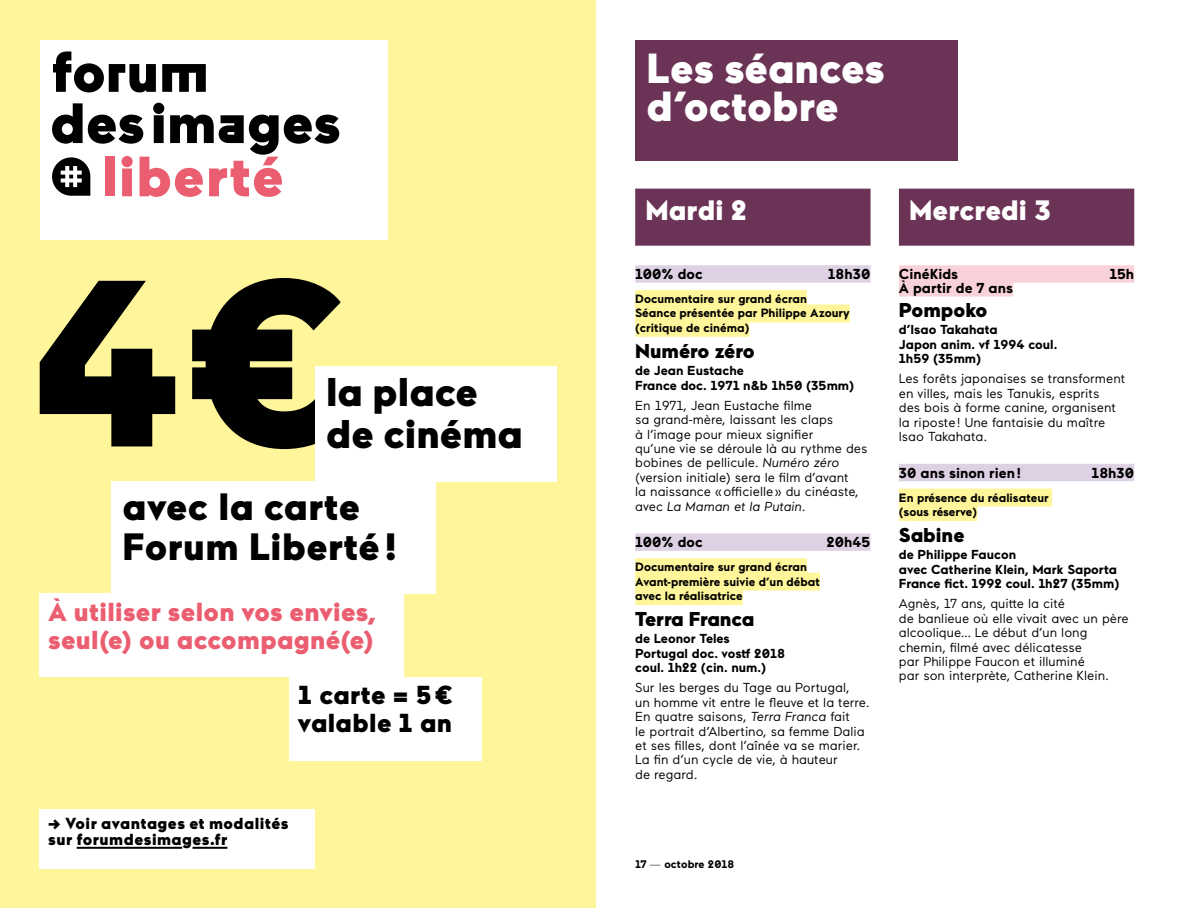
<style>
.page{position:relative;width:1191px;height:908px;background:#fff}
.page>*{position:absolute;margin:0;border:0;box-sizing:border-box;transform-origin:0 0}
.t1{font:900 56.6px "Maax";letter-spacing:.02em;color:#eb5d70}
.t2{font:900 42px/38px "Maax";color:#fff}
.t3{font:900 40px/42px "Maax";color:#000}
.t4{font:900 38px/40px "Maax";letter-spacing:.01em;color:#000}
.t5{font:900 28px "Maax";letter-spacing:.005em;color:#fff}
.t6{font:900 26px/28px "Maax";letter-spacing:.015em;color:#eb5d70}
.t7{font:900 26px/28px "Maax";letter-spacing:.015em;color:#000}
.t8{font:900 20px "Maax";color:#000}
.t9{font:900 16px/16px "Maax";letter-spacing:.03em;color:#000}
.t10{font:700 14.4px "Maax";color:#000}
.t11{font:13px/14.4px "Maax";color:#000}
.t12{font:700 13px/14.4px "Maax";color:#000}
.t13{font:700 12px/14.4px "Maax";color:#000}
.t14{font:700 11px "Maax";letter-spacing:.01em;color:#000}
.s1{font-style:italic}
.s2{font-weight:300}
</style>
<div class="page">
<div style="left:635px;top:188px;width:235px;height:57px;background:#6b3356"></div>
<div style="left:635px;top:265px;width:235px;height:17px;background:#ded1e3"></div>
<div style="left:635px;top:290px;width:172px;height:18px;background:#fff69b"></div>
<div style="left:635px;top:304px;width:215px;height:18px;background:#fff69b"></div>
<div style="left:635px;top:319px;width:114px;height:18px;background:#fff69b"></div>
<div style="left:635px;top:533px;width:235px;height:17px;background:#ded1e3"></div>
<div style="left:635px;top:558px;width:172px;height:18px;background:#fff69b"></div>
<div style="left:635px;top:572px;width:185px;height:18px;background:#fff69b"></div>
<div style="left:635px;top:586px;width:108px;height:18px;background:#fff69b"></div>
<div style="left:899px;top:188px;width:235px;height:57px;background:#6b3356"></div>
<div style="left:899px;top:265px;width:235px;height:17px;background:#f9d2d9"></div>
<div style="left:899px;top:279px;width:114px;height:17px;background:#f9d2d9"></div>
<div style="left:899px;top:463px;width:235px;height:18px;background:#ded1e3"></div>
<div style="left:899px;top:488px;width:153px;height:18px;background:#fff69b"></div>
<div style="left:899px;top:502px;width:78px;height:18px;background:#fff69b"></div>
<div style="left:635px;top:40px;width:323px;height:120px;background:#6b3356"></div>
<div style="left:0;top:0;width:595px;height:907px;background:#fff69b"></div>
<div style="left:40px;top:40px;width:347px;height:199px;background:#fff"></div>
<svg style="left:52px;top:103px;width:91px;height:41px"></svg>
<svg style="left:53px;top:51px;width:153px;height:41px"></svg>
<svg style="left:52px;top:157px;width:38px;height:39px"></svg>
<svg style="left:153px;top:103px;width:186px;height:52px"></svg>
<div style="left:40px;top:593px;width:364px;height:83px;background:#fff"></div>
<div style="left:40px;top:808px;width:275px;height:59px;background:#fff"></div>
<hr style="left:77px;top:846px;width:105px;height:2px;background:#000">
<hr style="left:192px;top:846px;width:35px;height:2px;background:#000">
<div style="left:289px;top:676px;width:193px;height:83px;background:#fff"></div>
<svg style="left:40px;top:281px;width:135px;height:165px"></svg>
<svg style="left:192px;top:278px;width:149px;height:171px"></svg>
<div style="left:315px;top:366px;width:241px;height:115px;background:#fff"></div>
<div style="left:111px;top:481px;width:325px;height:112px;background:#fff"></div>
<h1 class="t1" style="left:101px;top:139px;width:184px">liberté</h1>
<h3 class="t3" style="left:326px;top:369px;width:198px">la place de cinéma</h3>
<h3 class="t4" style="left:123px;top:484px;width:276px">avec la carte<br>Forum Liberté !</h3>
<h3 class="t6" style="left:48px;top:596px;width:329px">À utiliser selon vos envies, seul(e) ou accompagné(e)</h3>
<h3 class="t7" style="left:298px;top:679px;width:156px">1 carte = 5€ valable 1 an</h3>
<p class="t9" style="left:48px;top:814px;width:242px">→ Voir avantages et modalités sur forumdesimages.fr</p>
<h2 class="t2" style="left:646px;top:47px;width:240px">Les séances d’octobre</h2>
<h3 class="t5" style="left:645px;top:191px;width:103px">Mardi 2</h3>
<p class="t10" style="left:635px;top:264px;width:69px">100% doc</p>
<p class="t10" style="left:828px;top:264px;width:44px">18h30</p>
<p class="t13" style="left:635px;top:291px;width:216px">Documentaire sur grand écran<br>Séance présentée par Philippe Azoury (critique de cinéma)</p>
<h3 class="t8" style="left:635px;top:337px;width:121px">Numéro zéro</h3>
<p class="t12" style="left:635px;top:363px;width:221px">de Jean Eustache<br>France doc. 1971 n&amp;b 1h50 (35mm)</p>
<p class="t11" style="left:635px;top:397px;width:234px">En 1971, Jean Eustache filme<br>sa grand-mère, laissant les claps<br>à l’image pour mieux signifier<br>qu’une vie se déroule là au rythme des bobines de pellicule. <span class="s1">Numéro zéro </span>(version initiale) sera le film d’avant<br>la naissance « officielle » du cinéaste, avec <span class="s1">La Maman et la Putain.</span></p>
<p class="t10" style="left:635px;top:532px;width:69px">100% doc</p>
<p class="t10" style="left:826px;top:532px;width:46px">20h45</p>
<p class="t13" style="left:635px;top:559px;width:186px">Documentaire sur grand écran<br>Avant-première suivie d’un débat avec la réalisatrice</p>
<h3 class="t8" style="left:635px;top:605px;width:121px">Terra Franca</h3>
<p class="t12" style="left:635px;top:630px;width:152px">de Leonor Teles<br>Portugal doc. vostf 2018 coul. 1h22 (cin. num.)</p>
<p class="t11" style="left:635px;top:679px;width:236px">Sur les berges du Tage au Portugal,<br>un homme vit entre le fleuve et la terre.<br>En quatre saisons, <span class="s1">Terra Franca</span> fait<br>le portrait d’Albertino, sa femme Dalia et ses filles, dont l’aînée va se marier.<br>La fin d’un cycle de vie, à hauteur<br>de regard.</p>
<h3 class="t5" style="left:909px;top:191px;width:143px">Mercredi 3</h3>
<p class="t10" style="left:899px;top:264px;width:61px">CinéKids</p>
<p class="t10" style="left:1109px;top:264px;width:26px">15h</p>
<p class="t10" style="left:899px;top:278px;width:116px">À partir de 7 ans</p>
<h3 class="t8" style="left:899px;top:297px;width:90px">Pompoko</h3>
<p class="t12" style="left:899px;top:322px;width:160px">d’Isao Takahata<br>Japon anim. vf 1994 coul.<br>1h59 (35mm)</p>
<p class="t11" style="left:899px;top:371px;width:228px">Les forêts japonaises se transforment en villes, mais les Tanukis, esprits<br>des bois à forme canine, organisent la riposte ! Une fantaisie du maître<br>Isao Takahata.</p>
<p class="t10" style="left:899px;top:463px;width:124px">30 ans sinon rien !</p>
<p class="t10" style="left:1091px;top:463px;width:44px">18h30</p>
<p class="t13" style="left:899px;top:489px;width:151px">En présence du réalisateur (sous réserve)</p>
<h3 class="t8" style="left:899px;top:521px;width:67px">Sabine</h3>
<p class="t12" style="left:899px;top:546px;width:222px">de Philippe Faucon<br>avec Catherine Klein, Mark Saporta<br>France fict. 1992 coul. 1h27 (35mm)</p>
<p class="t11" style="left:899px;top:595px;width:231px">Agnès, 17 ans, quitte la cité<br>de banlieue où elle vivait avec un père alcoolique… Le début d’un long chemin, filmé avec délicatesse<br>par Philippe Faucon et illuminé<br>par son interprète, Catherine Klein.</p>
<p class="t14" style="left:635px;top:856px;width:101px">17 <span class="s2">—</span> octobre 2018</p>
</div>
